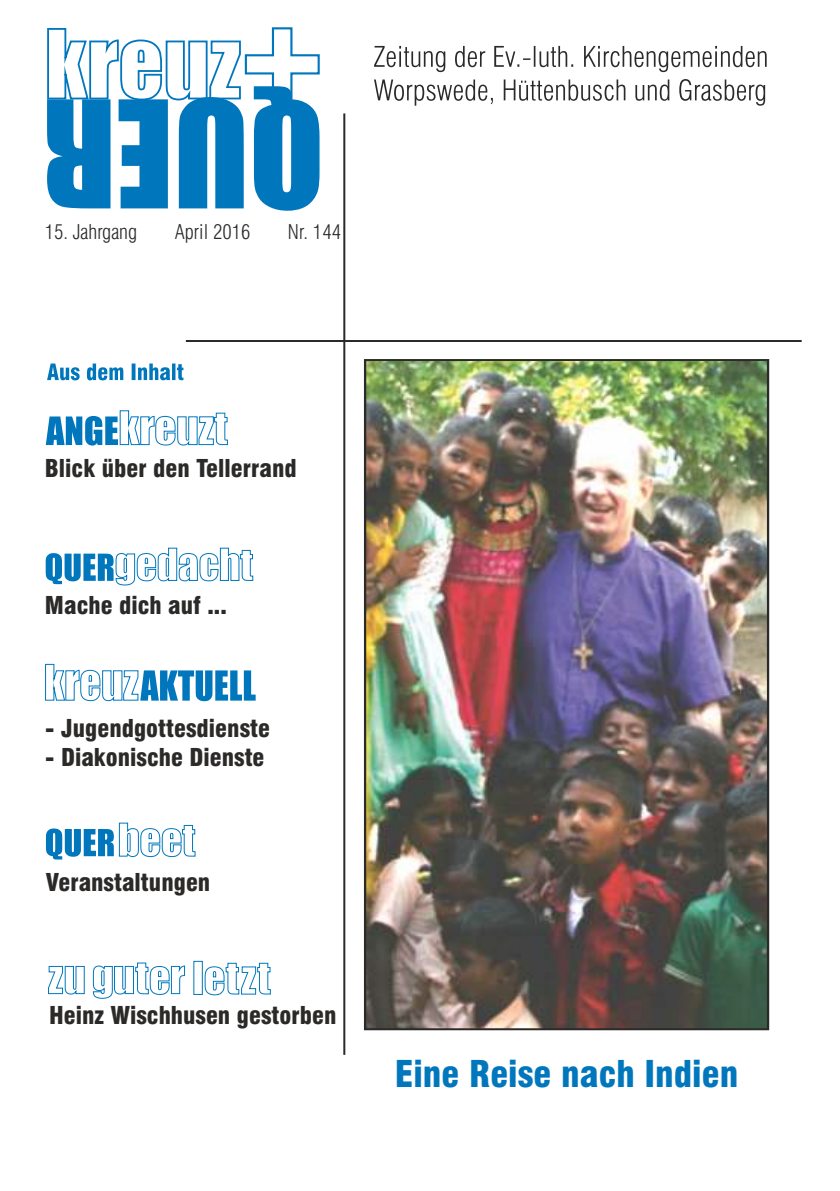
<style>
.page{position:relative;width:840px;height:1191px;background:#fff}
.page>*{position:absolute;margin:0;border:0;box-sizing:border-box;transform-origin:0 0}
.t1{font:900 condensed 36px "Swiss 721 BT";color:#0077bd}
.t2{font:900 condensed 24px "Swiss 721 BT";color:#2b2a29}
.t3{font:300 condensed 20px "Swiss 721 BT";color:#2b2a29}
</style>
<div class="page">
<svg style="left:46px;top:822px;width:150px;height:37px"></svg>
<svg style="left:48px;top:960px;width:223px;height:39px"></svg>
<svg style="left:45px;top:663px;width:210px;height:38px"></svg>
<svg style="left:46px;top:547px;width:208px;height:39px"></svg>
<svg style="left:46px;top:410px;width:182px;height:36px"></svg>
<svg style="left:47px;top:363px;width:136px;height:17px"></svg>
<hr style="left:186px;top:340px;width:615px;height:2px;background:#2b2a29">
<hr style="left:343px;top:113px;width:2px;height:941px;background:#2b2a29">
<svg style="left:374px;top:46px;width:392px;height:60px"></svg>
<svg style="left:47px;top:27px;width:273px;height:184px"></svg>
<img style="left:367px;top:362px;width:398px;height:665px">
<div style="left:364px;top:359px;width:404px;height:671px;border:2px solid #2b2a29"></div>
<p class="t3" style="left:45px;top:223px;width:94px">15. Jahrgang</p>
<p class="t3" style="left:175px;top:223px;width:77px">April 2016</p>
<p class="t3" style="left:288px;top:223px;width:55px">Nr. 144</p>
<p class="t2" style="left:45px;top:458px;width:253px">Blick über den Tellerrand</p>
<p class="t2" style="left:45px;top:595px;width:183px">Mache dich auf ...</p>
<p class="t2" style="left:45px;top:718px;width:226px">- Jugendgottesdienste</p>
<p class="t2" style="left:45px;top:747px;width:221px">- Diakonische Dienste</p>
<p class="t2" style="left:46px;top:872px;width:166px">Veranstaltungen</p>
<p class="t2" style="left:49px;top:1005px;width:288px">Heinz Wischhusen gestorben</p>
<h1 class="t1" style="left:394px;top:1060px;width:345px">Eine Reise nach Indien</h1>
</div>
